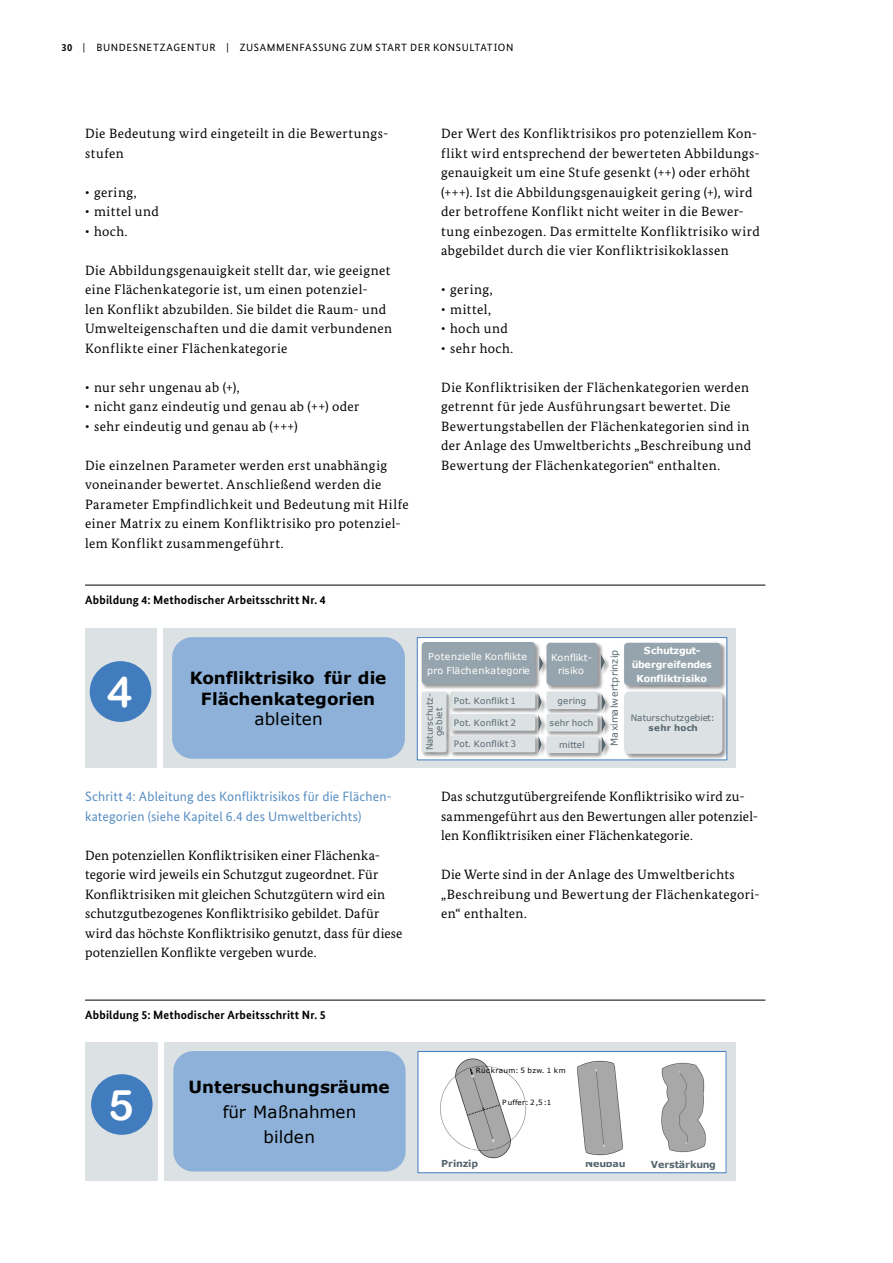
<style>
.page{position:relative;width:893px;height:1263px;background:#fff}
.page>*{position:absolute;margin:0;border:0;box-sizing:border-box;transform-origin:0 0}
.t1{font:42.3px "Arial Rounded MT Bold";color:#fff}
.t2{font:700 16.8px/20.4px "Verdana";color:#000;text-align:center}
._1_Fließtext{font:13.5px/19.5px "Bundes Serif";letter-spacing:.03em;color:#000}
._1_Fließtext-2{font:13.5px/19.5px "Bundes Serif";letter-spacing:.01em;color:#000}
._1_Fließtext-3{font:13.5px/19.5px "Bundes Sans";letter-spacing:.01em;color:#578ec2}
._1_Bildunterschrift{font:700 12px "Bundes Sans";letter-spacing:.015em;color:#000}
.t3{font:10.5px "Bundes Sans";letter-spacing:.055em;color:#000}
.t4{font:9.6px/13.6px "Verdana";letter-spacing:.01em;color:#fff}
.t5{font:700 9.6px/14px "Verdana";letter-spacing:-.01em;color:#fff;text-align:center}
.t6{font:700 9.6px "Verdana";letter-spacing:-.01em;color:#57676f}
.t7{font:9.6px "Verdana";letter-spacing:-.01em;color:#57676f}
.t8{font:9.6px/13.6px "Verdana";letter-spacing:-.01em;color:#fff;text-align:center}
.t9{font:8.85px/9.6px "Verdana";letter-spacing:.015em;color:#57676f;text-align:center}
.t10{font:7.2px "Verdana";letter-spacing:.04em;color:#000}
.s1{font-weight:700}
.s2{font-weight:400}
</style>
<div class="page">
<hr style="left:85px;top:585px;width:680px;height:1px;background:#000">
<hr style="left:85px;top:1000px;width:680px;height:1px;background:#000">
<div style="left:163px;top:628px;width:573px;height:139px;background:#dce1e4"></div>
<div style="left:85px;top:628px;width:72px;height:140px;background:#dce1e4"></div>
<div style="left:91px;top:662px;width:59px;height:59px;background:#417dbe;border-radius:50%"></div>
<div style="left:90px;top:661px;width:61px;height:61px;border:2px solid #417dbe;border-radius:50%"></div>
<div style="left:172px;top:637px;width:233px;height:122px;background:#8db1d8;border-radius:20px"></div>
<div style="left:417px;top:637px;width:310px;height:123px;background:#fff"></div>
<div style="left:417px;top:637px;width:310px;height:123px;border:1px solid #417dbe"></div>
<img style="left:422px;top:642px;width:179px;height:3px">
<img style="left:421px;top:645px;width:182px;height:44px">
<div style="left:422px;top:642px;width:113px;height:42px;background:#96a5ad;border-radius:4px"></div>
<div style="left:546px;top:643px;width:52px;height:42px;background:#96a5ad;border-radius:4px"></div>
<img style="left:536px;top:653px;width:11px;height:27px">
<svg style="left:539px;top:655px;width:4px;height:16px"></svg>
<img style="left:529px;top:692px;width:20px;height:19px">
<img style="left:549px;top:689px;width:50px;height:22px">
<div style="left:546px;top:691px;width:52px;height:18px;background:#dce1e4;border-radius:2px"></div>
<img style="left:529px;top:711px;width:70px;height:22px">
<img style="left:541px;top:712px;width:58px;height:21px">
<div style="left:546px;top:714px;width:52px;height:17px;background:#dce1e4;border-radius:2px"></div>
<img style="left:529px;top:733px;width:70px;height:28px">
<img style="left:551px;top:734px;width:47px;height:27px">
<div style="left:546px;top:736px;width:52px;height:17px;background:#dce1e4"></div>
<img style="left:726px;top:640px;width:2px;height:49px">
<img style="left:624px;top:639px;width:102px;height:50px">
<div style="left:624px;top:643px;width:97px;height:42px;background:#96a5ad;border-radius:4px"></div>
<img style="left:621px;top:689px;width:107px;height:72px">
<img style="left:623px;top:707px;width:105px;height:39px">
<div style="left:624px;top:691px;width:98px;height:63px;background:#dce1e4;border-radius:5px"></div>
<img style="left:598px;top:651px;width:11px;height:27px">
<svg style="left:601px;top:654px;width:4px;height:16px"></svg>
<img style="left:599px;top:692px;width:11px;height:21px">
<img style="left:599px;top:741px;width:15px;height:20px">
<img style="left:599px;top:713px;width:11px;height:28px">
<svg style="left:602px;top:694px;width:4px;height:59px"></svg>
<div style="left:450px;top:691px;width:85px;height:17px;background:#dce1e4"></div>
<div style="left:450px;top:714px;width:85px;height:17px;background:#dce1e4"></div>
<img style="left:457px;top:733px;width:72px;height:28px">
<div style="left:450px;top:735px;width:85px;height:17px;background:#dce1e4"></div>
<img style="left:418px;top:685px;width:39px;height:76px">
<div style="left:422px;top:691px;width:24px;height:61px;background:#dce1e4;border-radius:2px"></div>
<div style="left:165px;top:1042px;width:571px;height:139px;background:#dce1e4"></div>
<div style="left:85px;top:1042px;width:73px;height:139px;background:#dce1e4"></div>
<div style="left:92px;top:1075px;width:59px;height:59px;background:#417dbe;border-radius:50%"></div>
<div style="left:91px;top:1074px;width:62px;height:61px;border:2px solid #417dbe;border-radius:50%"></div>
<div style="left:418px;top:1051px;width:308px;height:122px;background:#fff"></div>
<div style="left:418px;top:1051px;width:308px;height:122px;border:1px solid #417dbe"></div>
<div style="left:173px;top:1051px;width:233px;height:120px;background:#8db1d8;border-radius:20px"></div>
<img style="left:440px;top:1058px;width:87px;height:101px">
<svg style="left:469px;top:1068px;width:4px;height:7px"></svg>
<svg style="left:466px;top:1104px;width:35px;height:12px"></svg>
<img style="left:577px;top:1060px;width:46px;height:96px">
<img style="left:661px;top:1062px;width:45px;height:91px">
<p class="t3" style="left:61px;top:41px;width:453px"><span class="s1">30</span> | BUNDESNETZAGENTUR | ZUSAMMENFASSUNG ZUM START DER KONSULTATION</p>
<p class="_1_Fließtext" style="left:85px;top:124px;width:305px">Die Bedeutung wird eingeteilt in die Bewertungs&shy;stufen</p>
<p class="_1_Fließtext" style="left:85px;top:182px;width:53px">• gering,</p>
<p class="_1_Fließtext" style="left:85px;top:202px;width:75px">• mittel und</p>
<p class="_1_Fließtext" style="left:85px;top:221px;width:44px">• hoch.</p>
<p class="_1_Fließtext" style="left:85px;top:260px;width:308px">Die Abbildungsgenauigkeit stellt dar, wie geeignet eine Flächenkategorie ist, um einen potenziel-<br>len Konflikt abzubilden. Sie bildet die Raum- und Umwelteigenschaften und die damit verbundenen Konflikte einer Flächenkategorie</p>
<p class="_1_Fließtext" style="left:85px;top:377px;width:156px">• nur sehr ungenau ab (+),</p>
<p class="_1_Fließtext" style="left:85px;top:397px;width:276px">• nicht ganz eindeutig und genau ab (++) oder</p>
<p class="_1_Fließtext" style="left:85px;top:416px;width:214px">• sehr eindeutig und genau ab (+++)</p>
<p class="_1_Fließtext" style="left:85px;top:455px;width:325px">Die einzelnen Parameter werden erst unabhängig voneinander bewertet. Anschließend werden die Parameter Empfindlichkeit und Bedeutung mit Hilfe einer Matrix zu einem Konfliktrisiko pro potenziel&shy;lem Konflikt zusammengeführt.</p>
<p class="_1_Fließtext" style="left:441px;top:124px;width:320px">Der Wert des Konfliktrisikos pro potenziellem Kon&shy;flikt wird entsprechend der bewerteten Abbildungs&shy;genauigkeit um eine Stufe gesenkt (++) oder erhöht (+++). Ist die Abbildungsgenauigkeit gering (+), wird der betroffene Konflikt nicht weiter in die Bewer&shy;tung einbezogen. Das ermittelte Konfliktrisiko wird abgebildet durch die vier Konfliktrisikoklassen</p>
<p class="_1_Fließtext" style="left:441px;top:280px;width:53px">• gering,</p>
<p class="_1_Fließtext" style="left:441px;top:299px;width:51px">• mittel,</p>
<p class="_1_Fließtext" style="left:441px;top:319px;width:68px">• hoch und</p>
<p class="_1_Fließtext" style="left:441px;top:338px;width:74px">• sehr hoch.</p>
<p class="_1_Fließtext" style="left:441px;top:377px;width:311px">Die Konfliktrisiken der Flächenkategorien werden getrennt für jede Ausführungsart bewertet. Die Bewertungstabellen der Flächenkategorien sind in der Anlage des Umweltberichts „Beschreibung und Bewertung der Flächenkategorien“ enthalten.</p>
<p class="_1_Bildunterschrift" style="left:85px;top:592px;width:242px">Abbildung 4: Methodischer Arbeitsschritt Nr. 4</p>
<p class="t1" style="left:107px;top:667px;width:27px">4</p>
<p class="t2" style="left:190px;top:667px;width:198px">Konfliktrisiko für die<br>Flächenkategorien <span class="s2">ableiten</span></p>
<p class="_1_Fließtext-3" style="left:85px;top:787px;width:308px">Schritt 4: Ableitung des Konfliktrisikos für die Flächen&shy;kategorien (siehe Kapitel 6.4 des Umweltberichts)</p>
<p class="_1_Fließtext-2" style="left:85px;top:845px;width:319px">Den potenziellen Konfliktrisiken einer Flächenka&shy;tegorie wird jeweils ein Schutzgut zugeordnet. Für Konfliktrisiken mit gleichen Schutzgütern wird ein schutzgutbezogenes Konfliktrisiko gebildet. Dafür wird das höchste Konfliktrisiko genutzt, dass für diese potenziellen Konflikte vergeben wurde.</p>
<p class="t4" style="left:427px;top:650px;width:104px">Potenzielle Konflikte pro Flächenkategorie</p>
<p class="t7" style="left:608px;top:746px;width:98px;rotate:-90deg">Maximalwertprinzip</p>
<p class="t8" style="left:551px;top:650px;width:43px">Konflikt&shy;risiko</p>
<p class="t9" style="left:558px;top:696px;width:30px">gering</p>
<p class="t9" style="left:550px;top:718px;width:45px">sehr hoch</p>
<p class="t9" style="left:559px;top:740px;width:27px">mittel</p>
<p class="t9" style="left:425px;top:750px;width:59px;rotate:-90deg">Naturschutz-</p>
<p class="t9" style="left:454px;top:696px;width:64px">Pot. Konflikt 1</p>
<p class="t9" style="left:454px;top:718px;width:64px">Pot. Konflikt 2</p>
<p class="t9" style="left:434px;top:736px;width:30px;rotate:-90deg">gebiet</p>
<p class="t9" style="left:454px;top:739px;width:64px">Pot. Konflikt 3</p>
<p class="t5" style="left:632px;top:643px;width:82px">Schutzgut&shy;übergreifendes<br>Konfliktrisiko</p>
<p class="t9" style="left:631px;top:713px;width:85px">Naturschutzgebiet: <span class="s1">sehr hoch</span></p>
<p class="_1_Fließtext-2" style="left:441px;top:787px;width:318px">Das schutzgutübergreifende Konfliktrisiko wird zu&shy;sammengeführt aus den Bewertungen aller potenziel&shy;len Konfliktrisiken einer Flächenkategorie.</p>
<p class="_1_Fließtext" style="left:441px;top:865px;width:320px">Die Werte sind in der Anlage des Umweltberichts „Beschreibung und Bewertung der Flächenkategori&shy;en“ enthalten.</p>
<p class="_1_Bildunterschrift" style="left:85px;top:1007px;width:242px">Abbildung 5: Methodischer Arbeitsschritt Nr. 5</p>
<p class="t1" style="left:108px;top:1080px;width:27px">5</p>
<p class="t2" style="left:189px;top:1074px;width:203px;line-height:24.8px">Untersuchungsräume <span class="s2">für Maßnahmen<br>bilden</span></p>
<p class="t10" style="left:476px;top:1066px;width:92px">Rückraum: 5 bzw. 1 km</p>
<p class="t10" style="left:502px;top:1098px;width:51px">P uffer: 2 ,5 :1</p>
<p class="t6" style="left:441px;top:1157px;width:39px">Prinzip</p>
<p class="t6" style="left:585px;top:1157px;width:42px">Neubau</p>
<p class="t6" style="left:651px;top:1157px;width:66px">Verstärkung</p>
</div>
